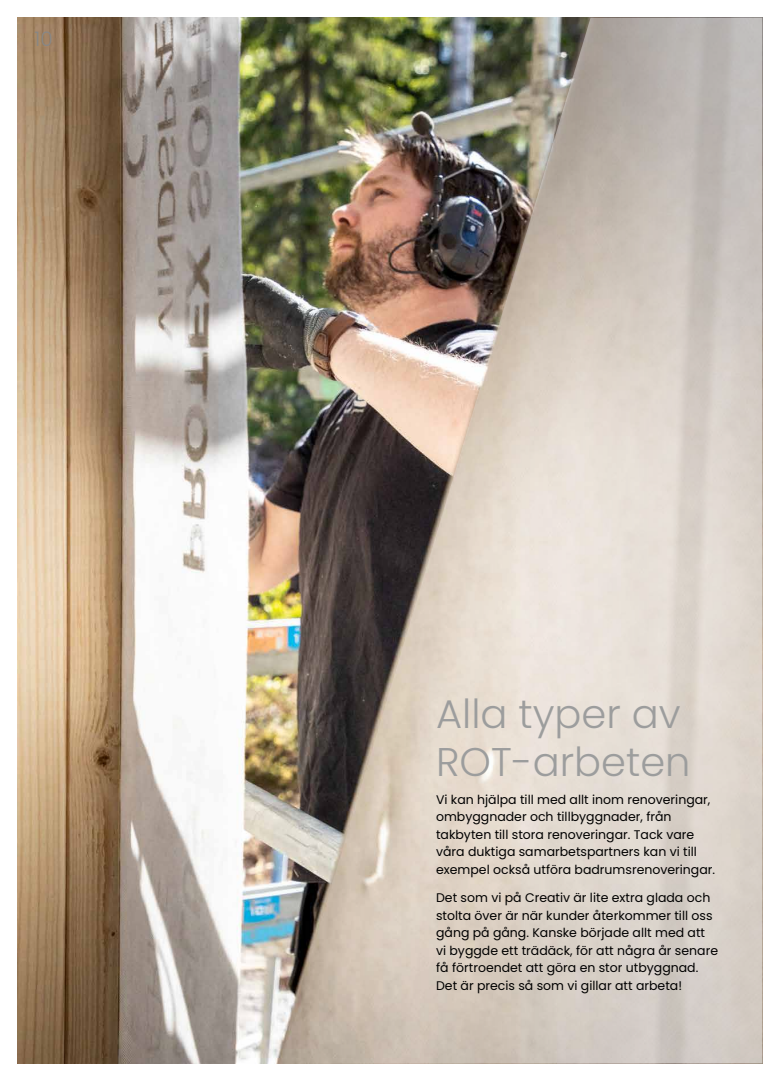
<style>
.page{position:relative;width:780px;height:1081px;background:#fff}
.page>*{position:absolute;margin:0;border:0;box-sizing:border-box;transform-origin:0 0}
.t1{font:300 40px/48px "Poppins";color:#9c9d9d}
.t2{font:300 20px "Poppins";color:#878786}
.t3{font:12.5px/17.5px "Poppins";color:#000}
</style>
<div class="page">
<img style="left:18px;top:18px;width:260px;height:1045px">
<img style="left:278px;top:18px;width:484px;height:1045px">
<h2 class="t2" style="left:35px;top:28px;width:20px">10</h2>
<h1 class="t1" style="left:436px;top:690px;width:256px">Alla typer av<br>ROT-arbeten</h1>
<p class="t3" style="left:436px;top:791px;width:280px">Vi kan hjälpa till med allt inom renoveringar, ombyggnader och tillbyggnader, från takbyten till stora renoveringar. Tack vare våra duktiga samarbetspartners kan vi till exempel också utföra badrumsrenoveringar.</p>
<p class="t3" style="left:436px;top:889px;width:283px">Det som vi på Creativ är lite extra glada och stolta över är när kunder återkommer till oss gång på gång. Kanske började allt med att vi byggde ett trädäck, för att några år senare få förtroendet att göra en stor utbyggnad.<br>Det är precis så som vi gillar att arbeta!</p>
</div>
